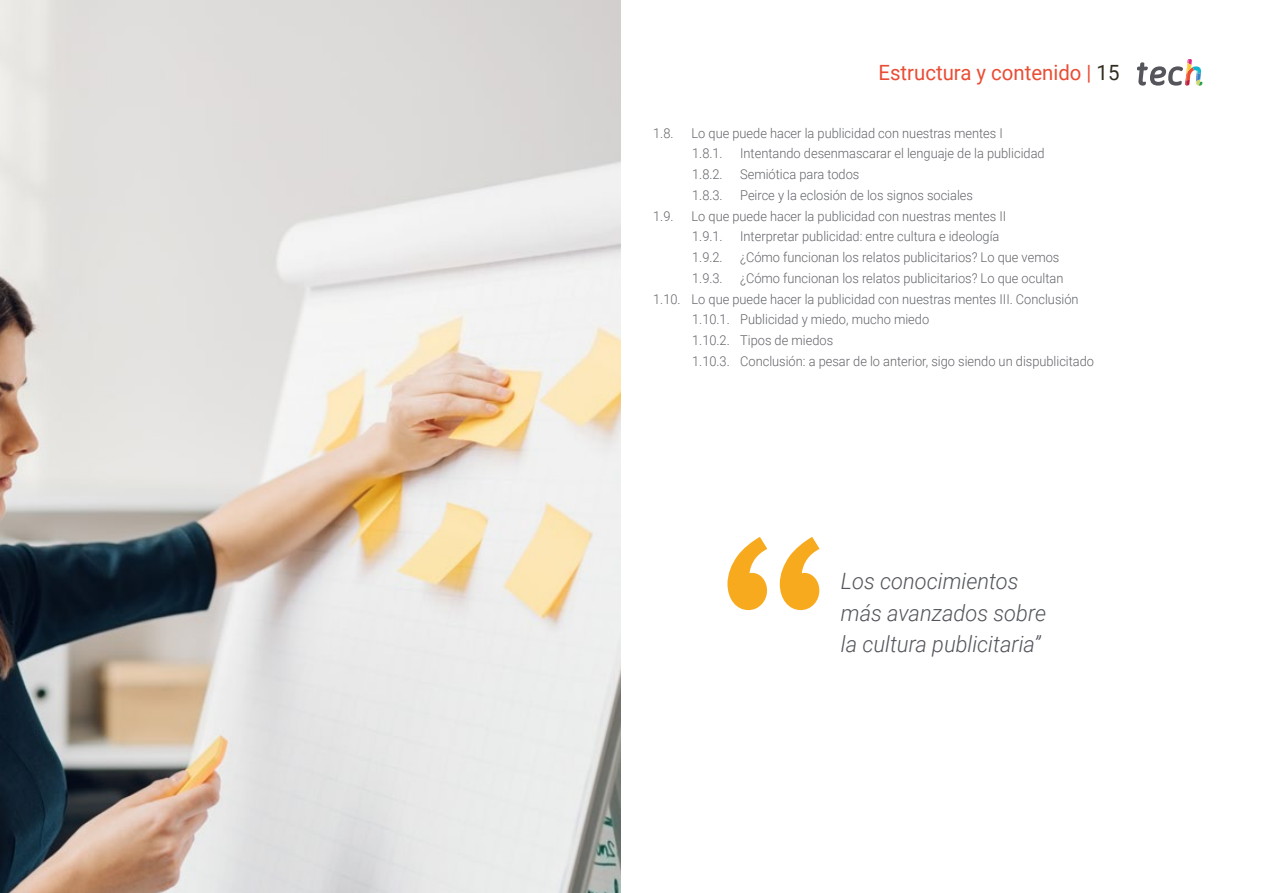
<style>
.page{position:relative;width:1263px;height:893px;background:#fff}
.page>*{position:absolute;margin:0;border:0;box-sizing:border-box;transform-origin:0 0}
.t1{font:italic 300 22.5px/31.5px "Roboto";color:#52555b}
.t2{font:21px "Roboto";color:#e94d35}
.t3{font:300 13.5px/20.7px "Roboto";color:#61646a;scale:.95 1}
.s1{color:#312e20}
</style>
<div class="page">
<img style="left:0;top:0;width:621px;height:893px">
<svg style="left:1137px;top:59px;width:65px;height:27px"></svg>
<svg style="left:727px;top:537px;width:93px;height:73px"></svg>
<h2 class="t2" style="left:878px;top:57px;width:242px">Estructura y contenido | <span class="s1">15</span></h2>
<p class="t3" style="left:653px;top:122px;width:23px">1.8.</p>
<p class="t3" style="left:691px;top:122px;width:329px">Lo que puede hacer la publicidad con nuestras mentes I<br>1.8.1.</p>
<p class="t3" style="left:740px;top:143px;width:322px">Intentando desenmascarar el lenguaje de la publicidad</p>
<p class="t3" style="left:692px;top:164px;width:34px">1.8.2.</p>
<p class="t3" style="left:740px;top:164px;width:127px">Semiótica para todos</p>
<p class="t3" style="left:692px;top:184px;width:34px">1.8.3.</p>
<p class="t3" style="left:740px;top:184px;width:247px">Peirce y la eclosión de los signos sociales</p>
<p class="t3" style="left:653px;top:205px;width:23px">1.9.</p>
<p class="t3" style="left:691px;top:205px;width:333px">Lo que puede hacer la publicidad con nuestras mentes II<br>1.9.1.</p>
<p class="t3" style="left:740px;top:226px;width:274px">Interpretar publicidad: entre cultura e ideología</p>
<p class="t3" style="left:692px;top:247px;width:34px">1.9.2.</p>
<p class="t3" style="left:740px;top:247px;width:337px">¿Cómo funcionan los relatos publicitarios? Lo que vemos</p>
<p class="t3" style="left:692px;top:267px;width:34px">1.9.3.</p>
<p class="t3" style="left:740px;top:267px;width:342px">¿Cómo funcionan los relatos publicitarios? Lo que ocultan</p>
<p class="t3" style="left:653px;top:288px;width:449px">1.10. Lo que puede hacer la publicidad con nuestras mentes III. Conclusión</p>
<p class="t3" style="left:692px;top:309px;width:251px">1.10.1. Publicidad y miedo, mucho miedo</p>
<p class="t3" style="left:692px;top:330px;width:150px">1.10.2. Tipos de miedos</p>
<p class="t3" style="left:692px;top:350px;width:425px">1.10.3. Conclusión: a pesar de lo anterior, sigo siendo un dispublicitado</p>
<h1 class="t1" style="left:841px;top:565px;width:207px">Los conocimientos más avanzados sobre la cultura publicitaria”</h1>
</div>
